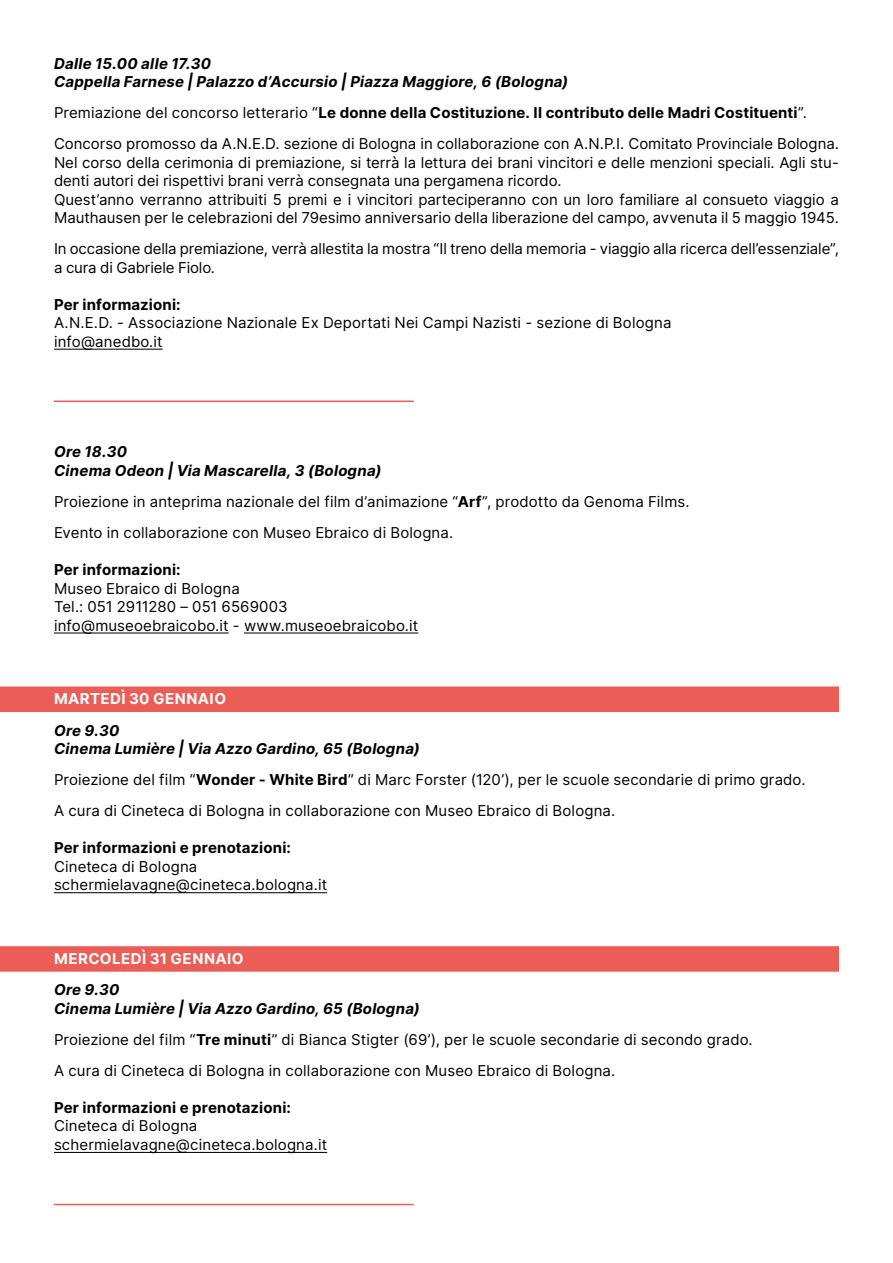
<style>
.page{position:relative;width:893px;height:1263px;background:#fff}
.page>*{position:absolute;margin:0;border:0;box-sizing:border-box;transform-origin:0 0}
.t1{font:15px/18.5px "Inter";color:#000}
.t2{font:italic 700 15px/18.5px "Inter";letter-spacing:.015em;color:#000}
.t3{font:700 15px "Inter";letter-spacing:.01em;color:#000}
.t4{font:700 15px "Inter";letter-spacing:.03em;color:#fff}
.s1{font-weight:700}
</style>
<div class="page">
<hr style="left:54px;top:349px;width:109px;height:1px;background:#000">
<hr style="left:54px;top:400px;width:360px;height:2px;background:#eb5e57">
<hr style="left:54px;top:632px;width:175px;height:1px;background:#000">
<hr style="left:244px;top:632px;width:174px;height:1px;background:#000">
<div style="left:0;top:686px;width:839px;height:26px;background:#eb5e57"></div>
<hr style="left:54px;top:892px;width:273px;height:1px;background:#000">
<div style="left:0;top:946px;width:839px;height:26px;background:#eb5e57"></div>
<hr style="left:54px;top:1152px;width:273px;height:1px;background:#000">
<hr style="left:54px;top:1204px;width:360px;height:1px;background:#eb5e57">
<p class="t2" style="left:54px;top:53px;width:516px">Dalle 15.00 alle 17.30<br>Cappella Farnese | Palazzo d’Accursio | Piazza Maggiore, 6 (Bologna)</p>
<p class="t1" style="left:54px;top:97px;width:786px;line-height:31.2px">Premiazione del concorso letterario “<span class="s1">Le donne della Costituzione. Il contributo delle Madri Costituenti</span>”.<br>Concorso promosso da A.N.E.D. sezione di Bologna in collaborazione con A.N.P.I. Comitato Provinciale Bologna.</p>
<p class="t1" style="left:54px;top:153px;width:786px">Nel corso della cerimonia di premiazione, si terrà la lettura dei brani vincitori e delle menzioni speciali. Agli stu&shy;denti autori dei rispettivi brani verrà consegnata una pergamena ricordo.<br>Quest’anno verranno attribuiti 5 premi e i vincitori parteciperanno con un loro familiare al consueto viaggio a Mauthausen per le celebrazioni del 79esimo anniversario della liberazione del campo, avvenuta il 5 maggio 1945.</p>
<p class="t1" style="left:54px;top:239px;width:786px">In occasione della premiazione, verrà allestita la mostra “Il treno della memoria - viaggio alla ricerca dell’essenziale”, a cura di Gabriele Fiolo.</p>
<p class="t3" style="left:54px;top:293px;width:128px">Per informazioni:</p>
<p class="t1" style="left:54px;top:313px;width:619px">A.N.E.D. - Associazione Nazionale Ex Deportati Nei Campi Nazisti - sezione di Bologna info@anedbo.it</p>
<p class="t2" style="left:54px;top:442px;width:329px">Ore 18.30<br>Cinema Odeon | Via Mascarella, 3 (Bologna)</p>
<p class="t1" style="left:54px;top:486px;width:637px;line-height:31.2px">Proiezione in anteprima nazionale del film d’animazione “<span class="s1">Arf</span>”, prodotto da Genoma Films.<br>Evento in collaborazione con Museo Ebraico di Bologna.</p>
<p class="t3" style="left:54px;top:558px;width:128px">Per informazioni:</p>
<p class="t1" style="left:54px;top:579px;width:366px">Museo Ebraico di Bologna<br>Tel.: 051 2911280 – 051 6569003 info@museoebraicobo.it - www.museoebraicobo.it</p>
<p class="t4" style="left:54px;top:688px;width:174px">MARTEDÌ 30 GENNAIO</p>
<p class="t2" style="left:54px;top:720px;width:367px">Ore 9.30<br>Cinema Lumière | Via Azzo Gardino, 65 (Bologna)</p>
<p class="t1" style="left:54px;top:764px;width:753px;line-height:31.2px">Proiezione del film “<span class="s1">Wonder - White Bird</span>” di Marc Forster (120’), per le scuole secondarie di primo grado.<br>A cura di Cineteca di Bologna in collaborazione con Museo Ebraico di Bologna.</p>
<p class="t3" style="left:54px;top:836px;width:239px">Per informazioni e prenotazioni:</p>
<p class="t1" style="left:54px;top:857px;width:275px">Cineteca di Bologna schermielavagne@cineteca.bologna.it</p>
<p class="t4" style="left:54px;top:947px;width:191px">MERCOLEDÌ 31 GENNAIO</p>
<p class="t2" style="left:54px;top:980px;width:367px">Ore 9.30<br>Cinema Lumière | Via Azzo Gardino, 65 (Bologna)</p>
<p class="t1" style="left:54px;top:1023px;width:700px;line-height:31.2px">Proiezione del film “<span class="s1">Tre minuti</span>” di Bianca Stigter (69’), per le scuole secondarie di secondo grado.<br>A cura di Cineteca di Bologna in collaborazione con Museo Ebraico di Bologna.</p>
<p class="t3" style="left:54px;top:1096px;width:239px">Per informazioni e prenotazioni:</p>
<p class="t1" style="left:54px;top:1116px;width:275px">Cineteca di Bologna schermielavagne@cineteca.bologna.it</p>
</div>
